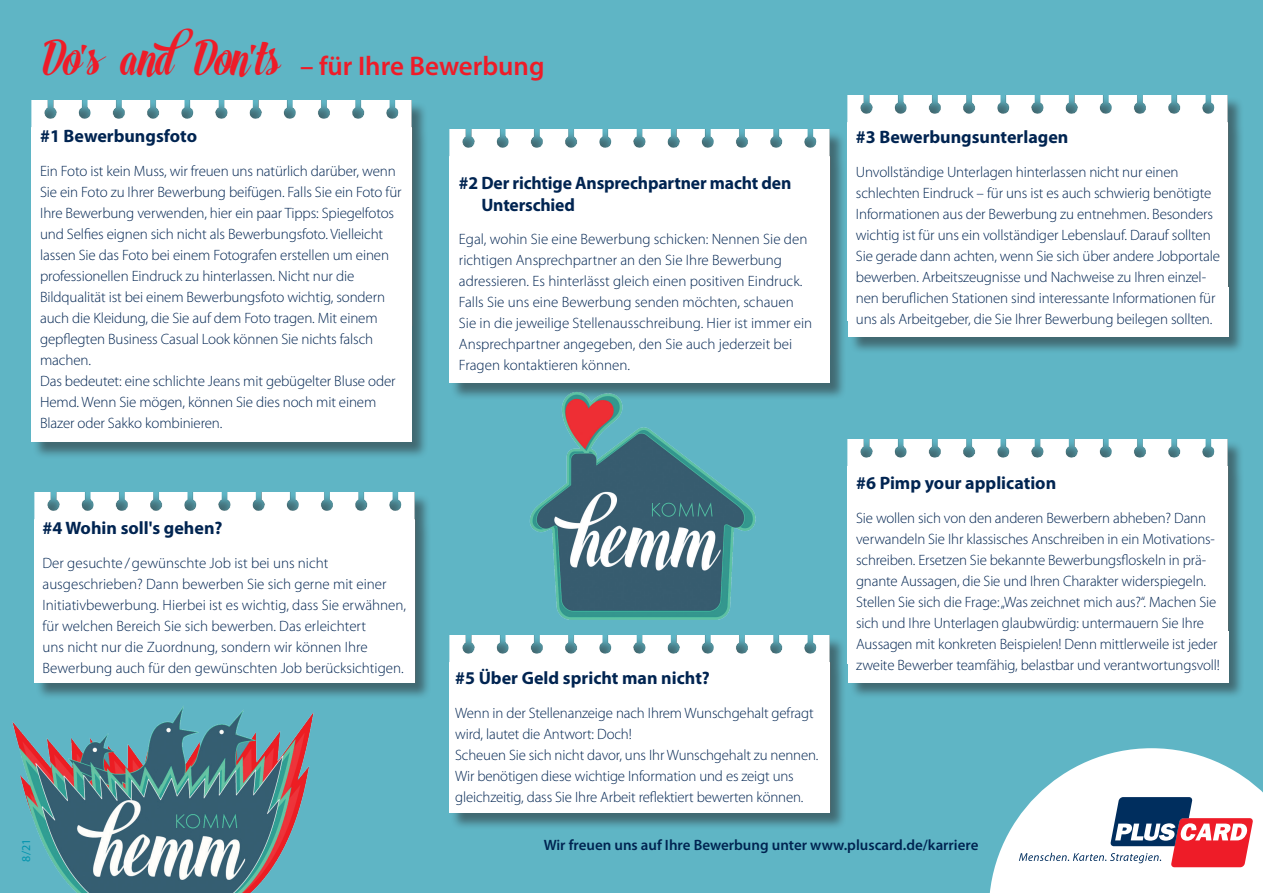
<style>
.page{position:relative;width:1263px;height:893px;background:#5fb5c5}
.page>*{position:absolute;margin:0;border:0;box-sizing:border-box;transform-origin:0 0}
.HEAD{font:43.5px "Bonbon";color:#ee1c28}
.HEAD-2{font:600 27px "Myriad Pro";color:#ee1c28}
.Subhead_blau{font:700 18px/21.6px "Myriad Pro";color:#002451}
.FliessTXT{font:300 15px/21px "Myriad Pro";letter-spacing:-.01em;color:#002451}
.t1{font:600 15px "Myriad Pro";color:#002451}
.t2{font:12px "Myriad Pro";color:#0093ad}
</style>
<div class="page">
<svg style="left:989px;top:748px;width:274px;height:145px"></svg>
<div style="left:450px;top:130px;width:396px;height:270px;background:#231f20;opacity:.5"></div>
<div style="left:449px;top:130px;width:381px;height:225px;background:#fff"></div>
<div style="left:449px;top:353px;width:380px;height:30px;background:#fff"></div>
<div style="left:849px;top:96px;width:396px;height:258px;background:#231f20;opacity:.5"></div>
<div style="left:848px;top:96px;width:381px;height:224px;background:#fff"></div>
<div style="left:848px;top:287px;width:380px;height:50px;background:#fff"></div>
<div style="left:35px;top:494px;width:396px;height:206px;background:#231f20;opacity:.5"></div>
<div style="left:34px;top:493px;width:381px;height:189px;background:#fff"></div>
<div style="left:450px;top:636px;width:396px;height:194px;background:#231f20;opacity:.5"></div>
<div style="left:449px;top:635px;width:381px;height:177px;background:#fff"></div>
<div style="left:449px;top:744px;width:380px;height:69px;background:#fff"></div>
<div style="left:849px;top:440px;width:396px;height:260px;background:#231f20;opacity:.5"></div>
<div style="left:848px;top:439px;width:381px;height:225px;background:#fff"></div>
<div style="left:848px;top:631px;width:380px;height:51px;background:#fff"></div>
<img style="left:508px;top:383px;width:259px;height:255px">
<div style="left:33px;top:101px;width:396px;height:358px;background:#231f20;opacity:.5"></div>
<div style="left:32px;top:100px;width:381px;height:225px;background:#fff"></div>
<div style="left:32px;top:308px;width:380px;height:134px;background:#fff"></div>
<img style="left:12px;top:697px;width:310px;height:196px">
<p class="HEAD" style="left:43px;top:35px;width:240px">Do's andDon'ts</p>
<p class="HEAD-2" style="left:300px;top:49px;width:246px">– für Ihre Bewerbung</p>
<p class="Subhead_blau" style="left:40px;top:124px;width:158px">#1 Bewerbungsfoto</p>
<p class="FliessTXT" style="left:40px;top:160px;width:363px">Ein Foto ist kein Muss, wir freuen uns natürlich darüber, wenn Sie ein Foto zu Ihrer Bewerbung beifügen. Falls Sie ein Foto für Ihre Bewerbung verwenden, hier ein paar Tipps: Spiegelfotos und Selfies eignen sich nicht als Bewerbungsfoto. Vielleicht lassen Sie das Foto bei einem Fotografen erstellen um einen professionellen Eindruck zu hinterlassen. Nicht nur die Bildqualität ist bei einem Bewerbungsfoto wichtig, sondern auch die Kleidung, die Sie auf dem Foto tragen. Mit einem gepflegten Business Casual Look können Sie nichts falsch machen.<br>Das bedeutet: eine schlichte Jeans mit gebügelter Bluse oder Hemd. Wenn Sie mögen, können Sie dies noch mit einem Blazer oder Sakko kombinieren.</p>
<p class="Subhead_blau" style="left:481px;top:171px;width:311px;text-indent:-23px">#2 Der richtige Ansprechpartner macht den<br>Unterschied</p>
<p class="FliessTXT" style="left:459px;top:229px;width:350px">Egal, wohin Sie eine Bewerbung schicken: Nennen Sie den richtigen Ansprechpartner an den Sie Ihre Bewerbung adressieren. Es hinterlässt gleich einen positiven Eindruck.</p>
<p class="FliessTXT" style="left:459px;top:292px;width:355px">Falls Sie uns eine Bewerbung senden möchten, schauen Sie in die jeweilige Stellenausschreibung. Hier ist immer ein Ansprechpartner angegeben, den Sie auch jederzeit bei Fragen kontaktieren können.</p>
<p class="Subhead_blau" style="left:856px;top:125px;width:214px">#3 Bewerbungsunterlagen</p>
<p class="FliessTXT" style="left:856px;top:161px;width:366px">Unvollständige Unterlagen hinterlassen nicht nur einen schlechten Eindruck – für uns ist es auch schwierig benötigte Informationen aus der Bewerbung zu entnehmen. Besonders wichtig ist für uns ein vollständiger Lebenslauf. Darauf sollten Sie gerade dann achten, wenn Sie sich über andere Jobportale bewerben. Arbeitszeugnisse und Nachweise zu Ihren einzel&shy;nen beruflichen Stationen sind interessante Informationen für uns als Arbeitgeber, die Sie Ihrer Bewerbung beilegen sollten.</p>
<p class="Subhead_blau" style="left:43px;top:517px;width:182px">#4 Wohin soll's gehen?</p>
<p class="FliessTXT" style="left:43px;top:552px;width:365px">Der gesuchte /gewünschte Job ist bei uns nicht ausgeschrieben? Dann bewerben Sie sich gerne mit einer Initiativbewerbung. Hierbei ist es wichtig, dass Sie erwähnen, für welchen Bereich Sie sich bewerben. Das erleichtert<br>uns nicht nur die Zuordnung, sondern wir können Ihre Bewerbung auch für den gewünschten Job berücksichtigen.</p>
<p class="t2" style="left:19px;top:861px;width:24px;rotate:-90deg">8/21</p>
<p class="Subhead_blau" style="left:455px;top:667px;width:256px">#5 Über Geld spricht man nicht?</p>
<p class="FliessTXT" style="left:455px;top:702px;width:365px">Wenn in der Stellenanzeige nach Ihrem Wunschgehalt gefragt wird, lautet die Antwort: Doch!<br>Scheuen Sie sich nicht davor, uns Ihr Wunschgehalt zu nennen.<br>Wir benötigen diese wichtige Information und es zeigt uns gleichzeitig, dass Sie Ihre Arbeit reflektiert bewerten können.</p>
<p class="Subhead_blau" style="left:856px;top:471px;width:202px">#6 Pimp your application</p>
<p class="FliessTXT" style="left:856px;top:507px;width:365px">Sie wollen sich von den anderen Bewerbern abheben? Dann verwandeln Sie Ihr klassisches Anschreiben in ein Motivations&shy;schreiben. Ersetzen Sie bekannte Bewerbungsfloskeln in prä&shy;gnante Aussagen, die Sie und Ihren Charakter widerspiegeln.<br>Stellen Sie sich die Frage: „Was zeichnet mich aus?“. Machen Sie sich und Ihre Unterlagen glaubwürdig: untermauern Sie Ihre Aussagen mit konkreten Beispielen! Denn mittlerweile ist jeder zweite Bewerber teamfähig, belastbar und verantwortungsvoll!</p>
<p class="t1" style="left:544px;top:836px;width:436px">Wir freuen uns auf Ihre Bewerbung unter www.pluscard.de/karriere</p>
</div>
